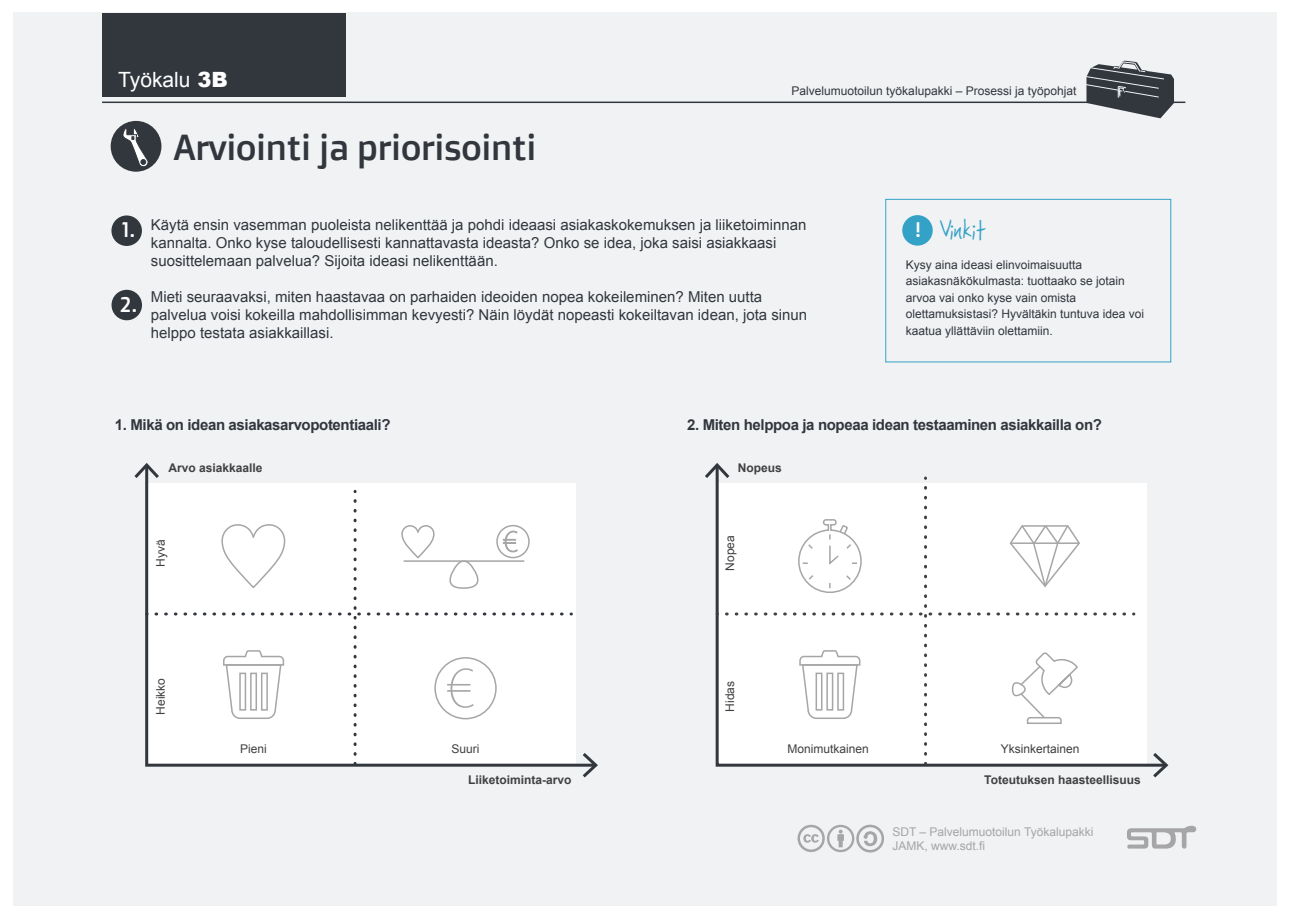
<style>
.page{position:relative;width:1289px;height:919px;background:#fff}
.page>*{position:absolute;margin:0;border:0;box-sizing:border-box;transform-origin:0 0}
.t1{font:36px "Doppio One";letter-spacing:-.025em;color:#32373e}
.t2{font:27px "Faraco Hand";letter-spacing:-.025em;color:#34a1c6}
.t3{font:21px "Arial";color:#fff}
.t4{font:21px "Doppio One";color:#fff}
.t5{font:15px/18px "Arial";color:#32373e}
.t6{font:700 15px "Arial";letter-spacing:-.025em;color:#32373e}
.t7{font:12px/16.5px "Arial";color:#32373e}
.t8{font:700 12px "Arial";color:#404041}
.t9{font:12px "Arial";color:#404041}
.t10{font:12px/13.5px "Arial";color:#a6a5a7}
.s1{font-weight:900}
.s2{font-family:"Doppio One";font-size:21px;color:#fff}
</style>
<div class="page">
<div style="left:13px;top:13px;width:1263px;height:893px;background:#f1f2f4"></div>
<div style="left:102px;top:13px;width:243px;height:84px;background:#32373e"></div>
<div style="left:111px;top:215px;width:31px;height:31px;background:#32373e;border-radius:50%"></div>
<div style="left:111px;top:290px;width:31px;height:30px;background:#32373e;border-radius:50%"></div>
<svg style="left:715px;top:483px;width:438px;height:284px"></svg>
<svg style="left:1153px;top:753px;width:15px;height:24px"></svg>
<svg style="left:145px;top:478px;width:437px;height:289px"></svg>
<svg style="left:134px;top:463px;width:25px;height:15px"></svg>
<svg style="left:582px;top:753px;width:16px;height:24px"></svg>
<svg style="left:705px;top:463px;width:429px;height:291px"></svg>
<div style="left:156px;top:491px;width:416px;height:263px;background:#fff"></div>
<hr style="left:403px;top:560px;width:121px;height:1px;background:#a6a5a7">
<div style="left:111px;top:121px;width:50px;height:51px;background:#32373e;border-radius:50%"></div>
<svg style="left:123px;top:129px;width:25px;height:38px"></svg>
<hr style="left:102px;top:101px;width:1083px;height:2px;background:#32373e">
<div style="left:885px;top:199px;width:286px;height:163px;border:1px solid #34a1c6"></div>
<div style="left:902px;top:215px;width:30px;height:30px;background:#34a1c6;border-radius:50%"></div>
<svg style="left:1085px;top:61px;width:88px;height:57px"></svg>
<svg style="left:1127px;top:825px;width:69px;height:23px"></svg>
<svg style="left:797px;top:824px;width:87px;height:28px"></svg>
<h3 class="t3" style="left:118px;top:68px;width:111px">Työkalu <span class="s1">3B</span></h3>
<h1 class="t1" style="left:173px;top:124px;width:365px">Arviointi ja priorisointi</h1>
<p class="t7" style="left:791px;top:82px;width:286px">Palvelumuotoilun työkalupakki – Prosessi ja työpohjat</p>
<h3 class="t4" style="left:122px;top:216px;width:15px">1.</h3>
<h3 class="t4" style="left:120px;top:290px;width:19px">2.</h3>
<p class="t5" style="left:151px;top:216px;width:657px">Käytä ensin vasemman puoleista nelikenttää ja pohdi ideaasi asiakaskokemuksen ja liiketoiminnan kannalta. Onko kyse taloudellisesti kannattavasta ideasta? Onko se idea, joka saisi asiakkaasi suosittelemaan palvelua? Sijoita ideasi nelikenttään.</p>
<p class="t5" style="left:151px;top:288px;width:658px">Mieti seuraavaksi, miten haastavaa on parhaiden ideoiden nopea kokeileminen? Miten uutta palvelua voisi kokeilla mahdollisimman kevyesti? Näin löydät nopeasti kokeiltavan idean, jota sinun helppo testata asiakkaillasi.</p>
<h2 class="t2" style="left:915px;top:221px;width:73px"><span class="s2">!</span> Vinkit</h2>
<p class="t7" style="left:905px;top:256px;width:240px">Kysy aina ideasi elinvoimaisuutta asiakasnäkökulmasta: tuottaako se jotain arvoa vai onko kyse vain omista olettamuksistasi? Hyvältäkin tuntuva idea voi kaatua yllättäviin olettamiin.</p>
<p class="t6" style="left:115px;top:416px;width:277px">1. Mikä on idean asiakasarvopotentiaali?</p>
<p class="t6" style="left:687px;top:416px;width:416px">2. Miten helppoa ja nopeaa idean testaaminen asiakkailla on?</p>
<p class="t8" style="left:168px;top:461px;width:96px">Arvo asiakkaalle</p>
<p class="t8" style="left:737px;top:461px;width:46px">Nopeus</p>
<p class="t9" style="left:154px;top:566px;width:29px;rotate:-90deg">Hyvä</p>
<p class="t9" style="left:154px;top:714px;width:38px;rotate:-90deg">Heikko</p>
<p class="t9" style="left:723px;top:570px;width:37px;rotate:-90deg">Nopea</p>
<p class="t9" style="left:723px;top:711px;width:32px;rotate:-90deg">Hidas</p>
<p class="t9" style="left:240px;top:742px;width:28px">Pieni</p>
<p class="t9" style="left:451px;top:742px;width:30px">Suuri</p>
<p class="t9" style="left:787px;top:742px;width:83px">Monimutkainen</p>
<p class="t9" style="left:1000px;top:742px;width:80px">Yksinkertainen</p>
<p class="t8" style="left:468px;top:773px;width:105px">Liiketoiminta--arvo</p>
<p class="t8" style="left:984px;top:773px;width:158px">Toteutuksen haasteellisuus</p>
<p class="t10" style="left:892px;top:825px;width:202px">SDT – Palvelumuotoilun Työkalupakki<br>JAMK, www.sdt.fi</p>
</div>
